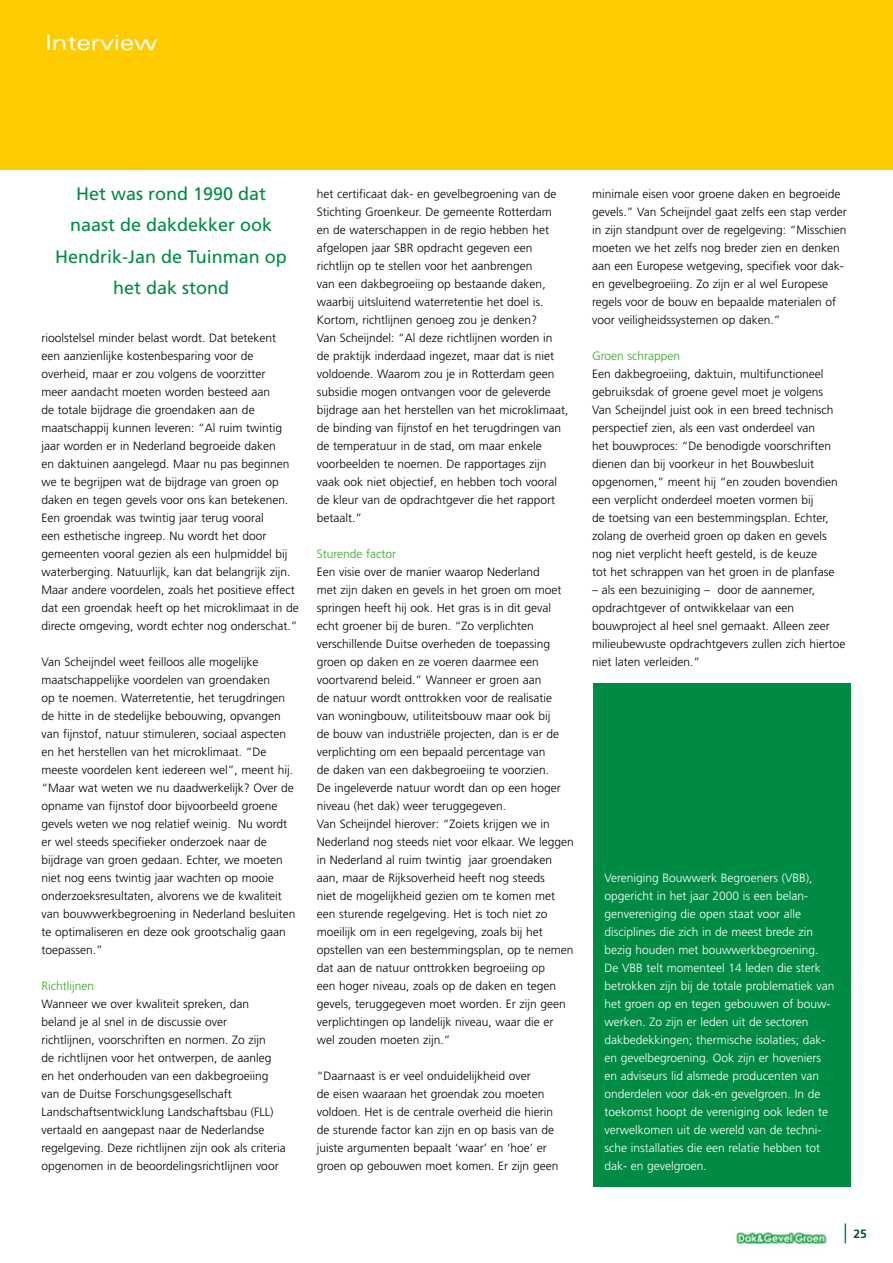
<style>
.page{position:relative;width:893px;height:1263px;background:#fff}
.page>*{position:absolute;margin:0;border:0;box-sizing:border-box;transform-origin:0 0}
.t1{font:expanded 21px "Univers";color:#fff}
.t2{font:18px/31.5px "Frutiger";color:#008b45;text-align:center}
.t3{font:300 12px/18px "Frutiger";color:#000}
.t4{font:300 12px/18px "Frutiger";color:#fff}
.t5{font:300 12px "Frutiger";color:#35a32c}
.t6{font:700 12px "Frutiger";color:#00513c}
</style>
<div class="page">
<svg style="left:845px;top:1223px;width:1px;height:20px"></svg>
<img style="left:736px;top:1232px;width:91px;height:13px">
<div style="left:0;top:0;width:893px;height:170px;background:#fecc00"></div>
<div style="left:593px;top:683px;width:257px;height:503px;background:#008b45"></div>
<h1 class="t1" style="left:46px;top:30px;width:113px">Interview</h1>
<h2 class="t2" style="left:55px;top:178px;width:233px">Het was rond 1990 dat naast de dakdekker ook<br>Hendrik-Jan de Tuinman op het dak stond</h2>
<p class="t3" style="left:41px;top:329px;width:259px">rioolstelsel minder belast wordt. Dat betekent<br>een aanzienlijke kostenbesparing voor de overheid, maar er zou volgens de voorzitter<br>meer aandacht moeten worden besteed aan<br>de totale bijdrage die groendaken aan de maatschappij kunnen leveren: “Al ruim twintig jaar worden er in Nederland begroeide daken<br>en daktuinen aangelegd. Maar nu pas beginnen we te begrijpen wat de bijdrage van groen op daken en tegen gevels voor ons kan betekenen.<br>Een groendak was twintig jaar terug vooral<br>een esthetische ingreep. Nu wordt het door gemeenten vooral gezien als een hulpmiddel bij waterberging. Natuurlijk, kan dat belangrijk zijn.<br>Maar andere voordelen, zoals het positieve effect dat een groendak heeft op het microklimaat in de directe omgeving, wordt echter nog onderschat.”</p>
<p class="t3" style="left:41px;top:653px;width:255px">Van Scheijndel weet feilloos alle mogelijke maatschappelijke voordelen van groendaken<br>op te noemen. Waterretentie, het terugdringen de hitte in de stedelijke bebouwing, opvangen van fijnstof, natuur stimuleren, sociaal aspecten en het herstellen van het microklimaat. “De meeste voordelen kent iedereen wel”, meent hij. “Maar wat weten we nu daadwerkelijk? Over de opname van fijnstof door bijvoorbeeld groene gevels weten we nog relatief weinig. Nu wordt er wel steeds specifieker onderzoek naar de bijdrage van groen gedaan. Echter, we moeten niet nog eens twintig jaar wachten op mooie onderzoeksresultaten, alvorens we de kwaliteit van bouwwerkbegroening in Nederland besluiten te optimaliseren en deze ook grootschalig gaan toepassen.”</p>
<p class="t5" style="left:41px;top:979px;width:54px">Richtlijnen</p>
<p class="t3" style="left:41px;top:995px;width:246px">Wanneer we over kwaliteit spreken, dan beland je al snel in de discussie over<br>richtlijnen, voorschriften en normen. Zo zijn<br>de richtlijnen voor het ontwerpen, de aanleg en het onderhouden van een dakbegroeiing van de Duitse Forschungsgesellschaft Landschaftsentwicklung Landschaftsbau (FLL) vertaald en aangepast naar de Nederlandse regelgeving. Deze richtlijnen zijn ook als criteria opgenomen in de beoordelingsrichtlijnen voor</p>
<p class="t3" style="left:317px;top:185px;width:253px">het certificaat dak- en gevelbegroening van de Stichting Groenkeur. De gemeente Rotterdam<br>en de waterschappen in de regio hebben het afgelopen jaar SBR opdracht gegeven een richtlijn op te stellen voor het aanbrengen<br>van een dakbegroeiing op bestaande daken, waarbij uitsluitend waterretentie het doel is.<br>Kortom, richtlijnen genoeg zou je denken?<br>Van Scheijndel: “Al deze richtlijnen worden in<br>de praktijk inderdaad ingezet, maar dat is niet voldoende. Waarom zou je in Rotterdam geen subsidie mogen ontvangen voor de geleverde bijdrage aan het herstellen van het microklimaat, de binding van fijnstof en het terugdringen van de temperatuur in de stad, om maar enkele voorbeelden te noemen. De rapportages zijn vaak ook niet objectief, en hebben toch vooral de kleur van de opdrachtgever die het rapport betaalt.”</p>
<p class="t5" style="left:317px;top:547px;width:81px">Sturende factor</p>
<p class="t3" style="left:317px;top:563px;width:259px">Een visie over de manier waarop Nederland<br>met zijn daken en gevels in het groen om moet springen heeft hij ook. Het gras is in dit geval echt groener bij de buren. “Zo verplichten verschillende Duitse overheden de toepassing groen op daken en ze voeren daarmee een voortvarend beleid.” Wanneer er groen aan<br>de natuur wordt onttrokken voor de realisatie<br>van woningbouw, utiliteitsbouw maar ook bij<br>de bouw van industriële projecten, dan is er de verplichting om een bepaald percentage van<br>de daken van een dakbegroeiing te voorzien.<br>De ingeleverde natuur wordt dan op een hoger niveau (het dak) weer teruggegeven.<br>Van Scheijndel hierover: “Zoiets krijgen we in Nederland nog steeds niet voor elkaar. We leggen in Nederland al ruim twintig jaar groendaken aan, maar de Rijksoverheid heeft nog steeds<br>niet de mogelijkheid gezien om te komen met een sturende regelgeving. Het is toch niet zo moeilijk om in een regelgeving, zoals bij het opstellen van een bestemmingsplan, op te nemen dat aan de natuur onttrokken begroeiing op<br>een hoger niveau, zoals op de daken en tegen gevels, teruggegeven moet worden. Er zijn geen verplichtingen op landelijk niveau, waar die er wel zouden moeten zijn.”</p>
<p class="t3" style="left:317px;top:1067px;width:243px">“Daarnaast is er veel onduidelijkheid over<br>de eisen waaraan het groendak zou moeten voldoen. Het is de centrale overheid die hierin de sturende factor kan zijn en op basis van de juiste argumenten bepaalt ‘waar’ en ‘hoe’ er groen op gebouwen moet komen. Er zijn geen</p>
<p class="t3" style="left:592px;top:185px;width:256px">minimale eisen voor groene daken en begroeide gevels.” Van Scheijndel gaat zelfs een stap verder in zijn standpunt over de regelgeving: “Misschien moeten we het zelfs nog breder zien en denken aan een Europese wetgeving, specifiek voor dak&shy;en gevelbegroeiing. Zo zijn er al wel Europese regels voor de bouw en bepaalde materialen of voor veiligheidssystemen op daken.”</p>
<p class="t5" style="left:592px;top:349px;width:90px">Groen schrappen</p>
<p class="t3" style="left:592px;top:365px;width:247px">Een dakbegroeiing, daktuin, multifunctioneel gebruiksdak of groene gevel moet je volgens Van Scheijndel juist ook in een breed technisch perspectief zien, als een vast onderdeel van<br>het bouwproces: “De benodigde voorschriften dienen dan bij voorkeur in het Bouwbesluit opgenomen,” meent hij “en zouden bovendien een verplicht onderdeel moeten vormen bij<br>de toetsing van een bestemmingsplan. Echter, zolang de overheid groen op daken en gevels nog niet verplicht heeft gesteld, is de keuze<br>tot het schrappen van het groen in de planfase</p>
<p class="t3" style="left:592px;top:581px;width:255px">– als een bezuiniging – door de aannemer, opdrachtgever of ontwikkelaar van een bouwproject al heel snel gemaakt. Alleen zeer milieubewuste opdrachtgevers zullen zich hiertoe niet laten verleiden.”</p>
<p class="t4" style="left:604px;top:869px;width:232px">Vereniging Bouwwerk Begroeners (VBB), opgericht in het jaar 2000 is een belan&shy;genvereniging die open staat voor alle disciplines die zich in de meest brede zin bezig houden met bouwwerkbegroening.<br>De VBB telt momenteel 14 leden die sterk betrokken zijn bij de totale problematiek van het groen op en tegen gebouwen of bouw&shy;werken. Zo zijn er leden uit de sectoren dakbedekkingen; thermische isolaties; dak&shy;en gevelbegroening. Ook zijn er hoveniers en adviseurs lid alsmede producenten van onderdelen voor dak-en gevelgroen. In de toekomst hoopt de vereniging ook leden te verwelkomen uit de wereld van de techni&shy;sche installaties die een relatie hebben tot dak- en gevelgroen.</p>
<p class="t6" style="left:853px;top:1227px;width:15px">25</p>
</div>
